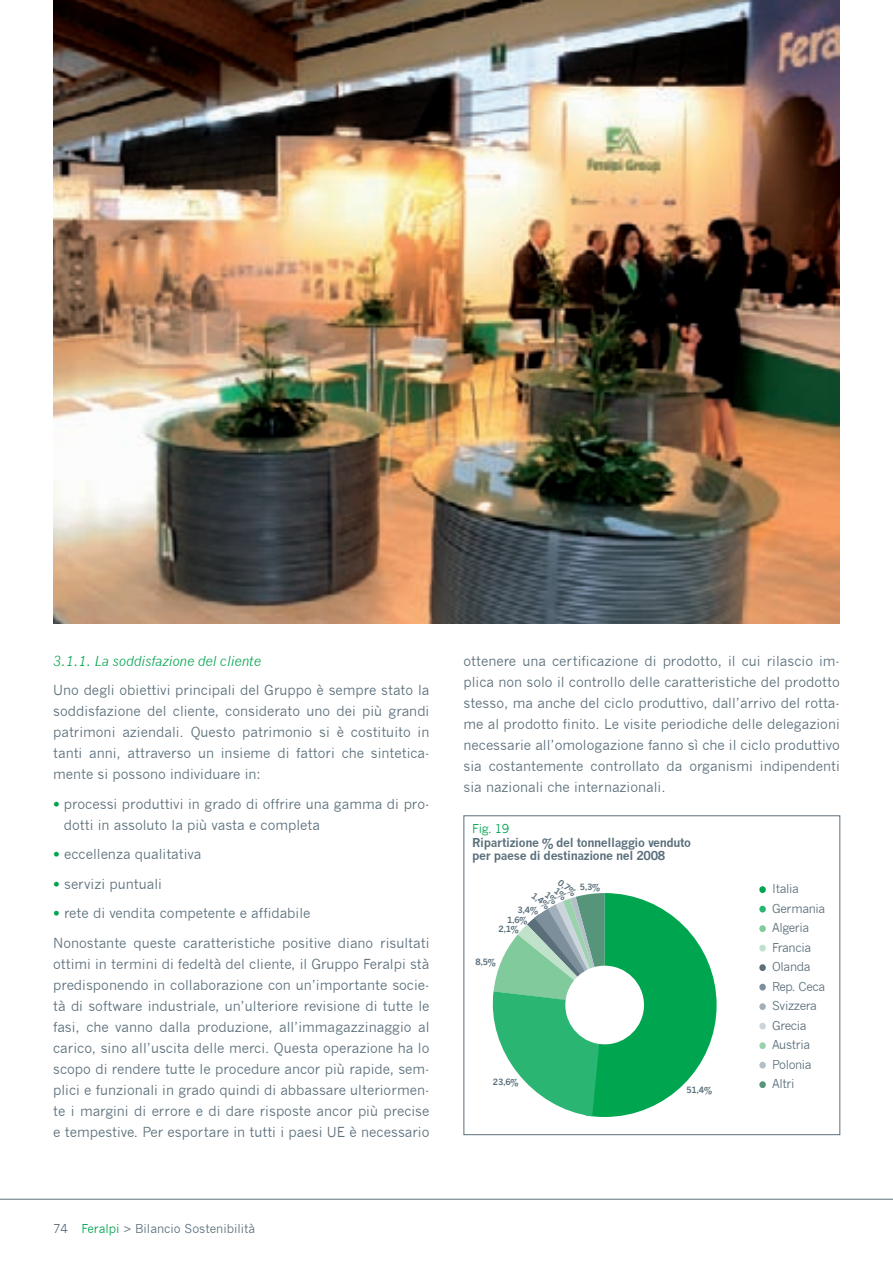
<style>
.page{position:relative;width:893px;height:1263px;background:#fff}
.page>*{position:absolute;margin:0;border:0;box-sizing:border-box;transform-origin:0 0}
.t1{font:13.5px/21px "News Gothic";color:#5b6f7b;text-align:justify}
.t2{font:italic 13.5px "News Gothic";color:#00a54f}
.t3{font:12px/19.5px "News Gothic";letter-spacing:-.03em;color:#5b6f7b}
.t4{font:700 12px/13.5px "News Gothic";letter-spacing:-.03em;color:#5b6f7b}
.t5{font:12px "News Gothic";color:#00a54f}
.t6{font:700 8.4px/17.4px "News Gothic";color:#5b6f7b}
.s1{font-family:"Helvetica Neue";color:#00a54f}
.s2{color:#00a54f}
</style>
<div class="page">
<hr style="left:0;top:1199px;width:893px;height:1px;background:#5b6f7b">
<div style="left:463px;top:815px;width:377px;height:320px;border:1px solid #5b6f7b"></div>
<div style="left:759px;top:886px;width:7px;height:7px;background:#00a54f;border-radius:50%"></div>
<div style="left:759px;top:906px;width:7px;height:6px;background:#2bb572;border-radius:50%"></div>
<div style="left:759px;top:925px;width:7px;height:7px;background:#80ca9c;border-radius:50%"></div>
<div style="left:759px;top:945px;width:7px;height:6px;background:#c0e2ca;border-radius:50%"></div>
<div style="left:759px;top:964px;width:7px;height:7px;background:#5b6f7b;border-radius:50%"></div>
<div style="left:759px;top:984px;width:7px;height:6px;background:#7d8f9a;border-radius:50%"></div>
<div style="left:759px;top:1003px;width:7px;height:7px;background:#a1b0ba;border-radius:50%"></div>
<div style="left:759px;top:1023px;width:7px;height:6px;background:#ccd5db;border-radius:50%"></div>
<div style="left:759px;top:1042px;width:7px;height:7px;background:#9ad2ae;border-radius:50%"></div>
<div style="left:759px;top:1062px;width:7px;height:6px;background:#b3c0c8;border-radius:50%"></div>
<div style="left:759px;top:1081px;width:7px;height:7px;background:#569579;border-radius:50%"></div>
<svg style="left:492px;top:893px;width:225px;height:224px"></svg>
<div style="left:565px;top:966px;width:79px;height:78px;background:#fff;border-radius:50%"></div>
<img style="left:53px;top:0;width:787px;height:624px">
<p class="t2" style="left:53px;top:653px;width:209px">3.1.1. La soddisfazione del cliente</p>
<p class="t1" style="left:53px;top:680px;width:378px">Uno degli obiettivi principali del Gruppo è sempre stato la soddisfazione del cliente, considerato uno dei più grandi patrimoni aziendali. Questo patrimonio si è costituito in tanti anni, attraverso un insieme di fattori che sintetica&shy;mente si possono individuare in:</p>
<p class="t1" style="left:64px;top:794px;width:367px;text-indent:-11px"><span class="s1">•</span> processi produttivi in grado di offrire una gamma di pro&shy;dotti in assoluto la più vasta e completa</p>
<p class="t1" style="left:53px;top:844px;width:150px"><span class="s1">•</span> eccellenza qualitativa</p>
<p class="t1" style="left:53px;top:874px;width:110px"><span class="s1">•</span> servizi puntuali</p>
<p class="t1" style="left:53px;top:899px;width:378px;line-height:29.5px"><span class="s1">•</span> rete di vendita competente e affidabile<br>Nonostante queste caratteristiche positive diano risultati</p>
<p class="t1" style="left:53px;top:954px;width:378px">ottimi in termini di fedeltà del cliente, il Gruppo Feralpi stà predisponendo in collaborazione con un’importante socie&shy;tà di software industriale, un’ulteriore revisione di tutte le fasi, che vanno dalla produzione, all’immagazzinaggio al carico, sino all’uscita delle merci. Questa operazione ha lo scopo di rendere tutte le procedure ancor più rapide, sem&shy;plici e funzionali in grado quindi di abbassare ulteriormen&shy;te i margini di errore e di dare risposte ancor più precise e tempestive. Per esportare in tutti i paesi UE è necessario</p>
<p class="t3" style="left:53px;top:1218px;width:204px">74 <span class="s2">Feralpi</span> &gt; Bilancio Sostenibilità</p>
<p class="t1" style="left:463px;top:651px;width:378px">ottenere una certificazione di prodotto, il cui rilascio im&shy;plica non solo il controllo delle caratteristiche del prodotto stesso, ma anche del ciclo produttivo, dall’arrivo del rotta&shy;me al prodotto finito. Le visite periodiche delle delegazioni necessarie all’omologazione fanno sì che il ciclo produttivo sia costantemente controllato da organismi indipendenti sia nazionali che internazionali.</p>
<p class="t5" style="left:472px;top:822px;width:39px">Fig. 19</p>
<p class="t4" style="left:472px;top:836px;width:220px">Ripartizione % del tonnellaggio venduto per paese di destinazione nel 2008</p>
<p class="t6" style="left:562px;top:872px;width:25px;text-indent:3px;rotate:37deg">0,7%<br>1%</p>
<p class="t6" style="left:580px;top:878px;width:22px">5,3%</p>
<p class="t6" style="left:549px;top:873px;width:29px;text-indent:15px;rotate:37deg">1%<br>1,4%</p>
<p class="t6" style="left:518px;top:901px;width:22px">3,4%</p>
<p class="t6" style="left:498px;top:920px;width:22px">2,1%</p>
<p class="t6" style="left:507px;top:911px;width:22px">1,6%</p>
<p class="t6" style="left:475px;top:953px;width:22px">8,5%</p>
<p class="t6" style="left:493px;top:1073px;width:27px">23,6%</p>
<p class="t6" style="left:686px;top:1081px;width:27px">51,4%</p>
<p class="t3" style="left:772px;top:879px;width:55px">Italia<br>Germania<br>Algeria<br>Francia<br>Olanda<br>Rep. Ceca<br>Svizzera<br>Grecia<br>Austria<br>Polonia<br>Altri</p>
</div>
